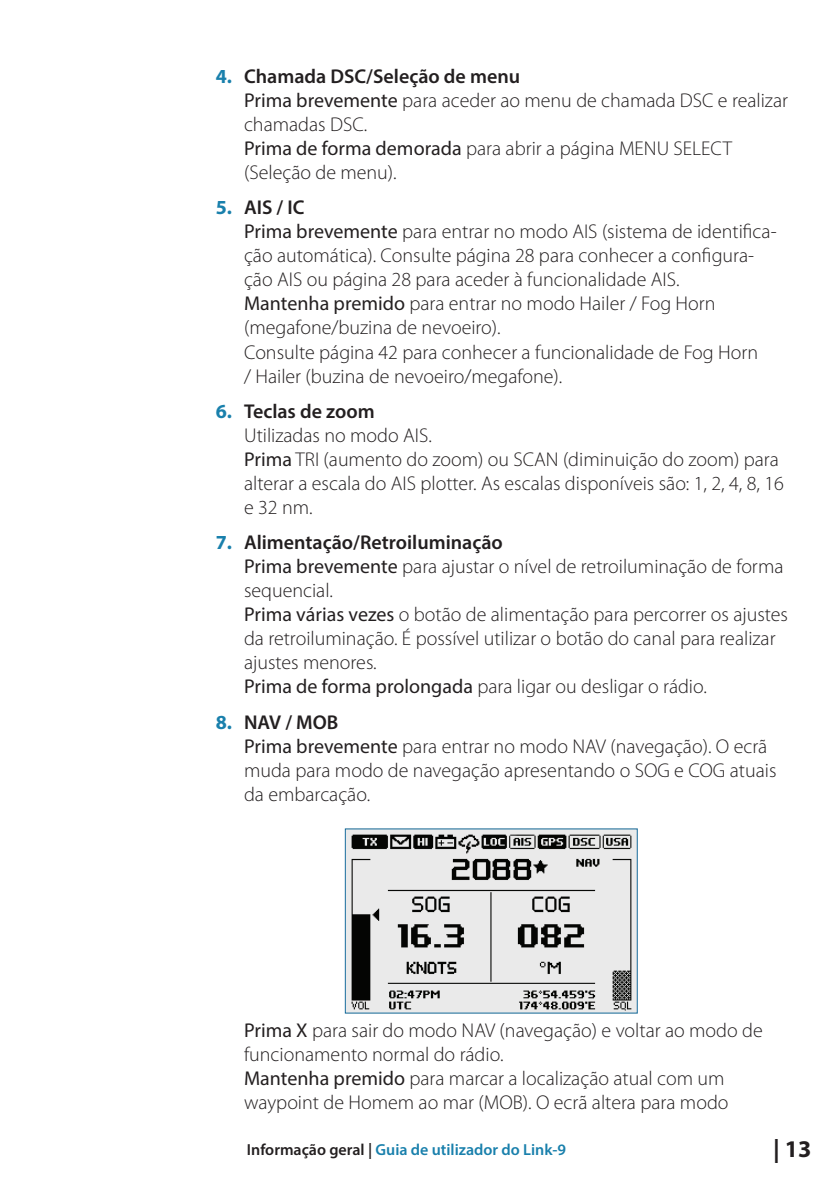
<style>
.page{position:relative;width:840px;height:1191px;background:#fff}
.page>*{position:absolute;margin:0;border:0;box-sizing:border-box;transform-origin:0 0}
.t1{font:700 24px "Myriad Pro";color:#231f20}
.t2{font:300 20px/24px "Myriad Pro";color:#231f20}
.t3{font:600 16px "Myriad Pro";color:#1980ac}
.s1{font-weight:700;color:#1980ac}
.s2{font-weight:600}
.s3{font-weight:400}
.s4{color:#231f20}
</style>
<div class="page">
<img style="left:347px;top:830px;width:288px;height:181px">
<p class="t2" style="left:244px;top:65px;width:545px;text-indent:-28px"><span class="s1">4.</span> <span class="s2">Chamada DSC/Seleção de menu<br></span><span class="s3">Prima brevemente</span> para aceder ao menu de chamada DSC e realizar chamadas DSC.<br><span class="s3">Prima de forma demorada</span> para abrir a página MENU SELECT (Seleção de menu).</p>
<p class="t2" style="left:244px;top:196px;width:533px;text-indent:-28px"><span class="s1">5.</span> <span class="s2">AIS / IC<br></span><span class="s3">Prima brevemente</span> para entrar no modo AIS (sistema de identifica&shy;ção automática). Consulte página 28 para conhecer a configura&shy;ção AIS ou página 28 para aceder à funcionalidade AIS.<br><span class="s3">Mantenha premido</span> para entrar no modo Hailer / Fog Horn (megafone/buzina de nevoeiro).<br>Consulte página 42 para conhecer a funcionalidade de Fog Horn<br>/ Hailer (buzina de nevoeiro/megafone).</p>
<p class="t2" style="left:244px;top:399px;width:541px;text-indent:-28px"><span class="s1">6.</span> <span class="s2">Teclas de zoom<br></span>Utilizadas no modo AIS.<br><span class="s3">Prima</span> TRI (aumento do zoom) ou SCAN (diminuição do zoom) para alterar a escala do AIS plotter. As escalas disponíveis são: 1, 2, 4, 8, 16 e 32 nm.</p>
<p class="t2" style="left:244px;top:531px;width:545px;text-indent:-28px"><span class="s1">7.</span> <span class="s2">Alimentação/Retroiluminação<br></span><span class="s3">Prima brevemente</span> para ajustar o nível de retroiluminação de forma sequencial.<br><span class="s3">Prima várias vezes</span> o botão de alimentação para percorrer os ajustes da retroiluminação. É possível utilizar o botão do canal para realizar ajustes menores.<br><span class="s3">Prima de forma prolongada</span> para ligar ou desligar o rádio.</p>
<p class="t2" style="left:244px;top:710px;width:533px;text-indent:-28px"><span class="s1">8.</span> <span class="s2">NAV / MOB<br></span><span class="s3">Prima brevemente</span> para entrar no modo NAV (navegação). O ecrã muda para modo de navegação apresentando o SOG e COG atuais da embarcação.</p>
<p class="t2" style="left:244px;top:1019px;width:520px"><span class="s3">Prima X</span> para sair do modo NAV (navegação) e voltar ao modo de funcionamento normal do rádio.<br><span class="s3">Mantenha premido</span> para marcar a localização atual com um waypoint de Homem ao mar (MOB). O ecrã altera para modo</p>
<p class="t3" style="left:247px;top:1139px;width:320px"><span class="s4">Informação geral |</span> Guia de utilizador do Link-9</p>
<p class="t1" style="left:772px;top:1132px;width:40px">| 13</p>
</div>
